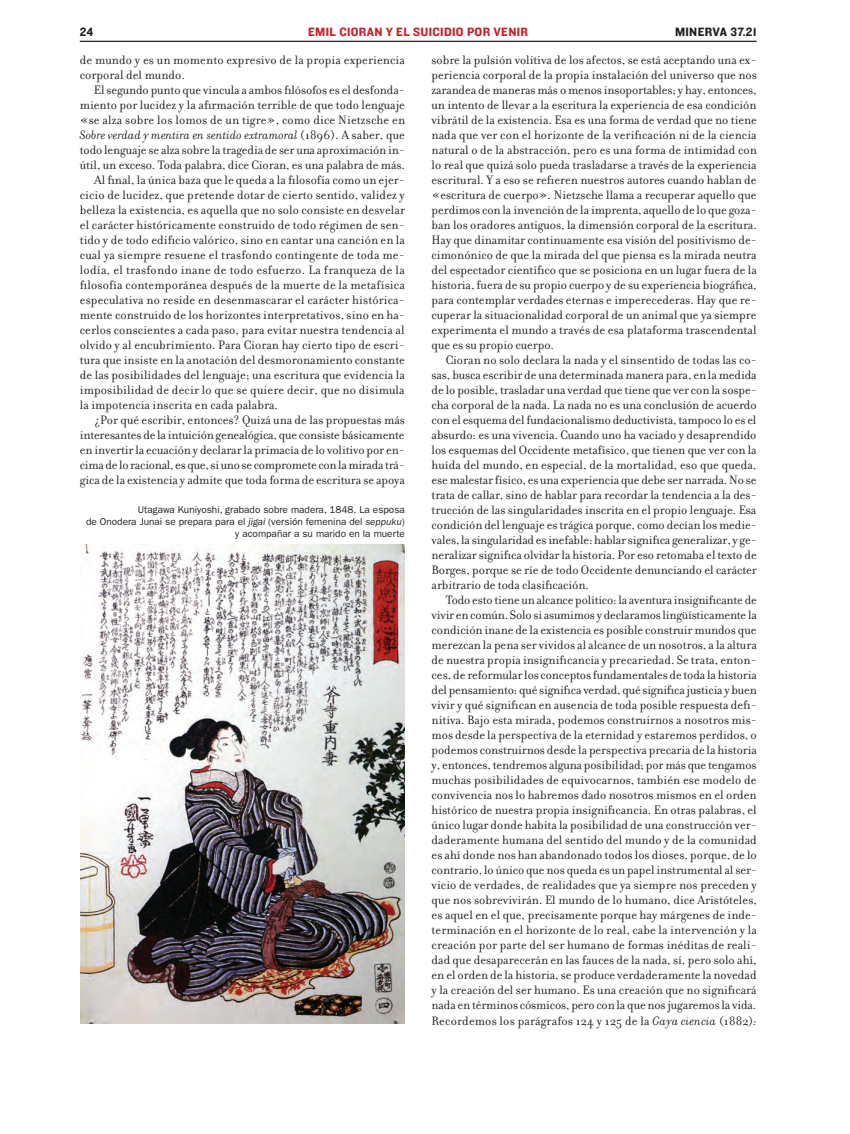
<style>
.page{position:relative;width:850px;height:1134px;background:#fff}
.page>*{position:absolute;margin:0;border:0;box-sizing:border-box;transform-origin:0 0}
.t1{font:13.12px/15px "Filosofia";letter-spacing:-.005em;color:#231f20;text-align:justify}
.t2{font:12.5px "Knockout HTF51 Middleweight";letter-spacing:.025em;color:#c0262d}
.t3{font:12.5px "Knockout HTF51 Middleweight";letter-spacing:.025em;color:#231f20}
.t4{font:10px/12px "ITC Franklin Gothic Std";color:#231f20;text-align:right}
.s1{font-style:italic}
</style>
<div class="page">
<hr style="left:80px;top:41px;width:677px;height:1px;background:#231f20">
<img style="left:80px;top:544px;width:325px;height:479px">
<p class="t3" style="left:80px;top:26px;width:15px">24</p>
<p class="t2" style="left:308px;top:26px;width:221px">EMIL CIORAN Y EL SUICIDIO POR VENIR</p>
<p class="t3" style="left:675px;top:26px;width:83px">MINERVA 37.21</p>
<p class="t1" style="left:80px;top:52px;width:327px">de mundo y es un momento expresivo de la propia experiencia corporal del mundo.</p>
<p class="t1" style="left:80px;top:82px;width:327px;text-indent:14px">El segundo punto que vincula a ambos filósofos es el desfonda&shy;miento por lucidez y la afirmación terrible de que todo lenguaje «se alza sobre los lomos de un tigre», como dice Nietzsche en <span class="s1">Sobre verdad y mentira en sentido extramoral</span> (1896). A saber, que todo lenguaje se alza sobre la tragedia de ser una aproximación in&shy;útil, un exceso. Toda palabra, dice Cioran, es una palabra de más.</p>
<p class="t1" style="left:80px;top:172px;width:327px;text-indent:14px">Al final, la única baza que le queda a la filosofía como un ejer&shy;cicio de lucidez, que pretende dotar de cierto sentido, validez y belleza la existencia, es aquella que no solo consiste en desvelar el carácter históricamente construido de todo régimen de sen&shy;tido y de todo edificio valórico, sino en cantar una canción en la cual ya siempre resuene el trasfondo contingente de toda me&shy;lodía, el trasfondo inane de todo esfuerzo. La franqueza de la filosofía contemporánea después de la muerte de la metafísica especulativa no reside en desenmascarar el carácter histórica&shy;mente construido de los horizontes interpretativos, sino en ha&shy;cerlos conscientes a cada paso, para evitar nuestra tendencia al olvido y al encubrimiento. Para Cioran hay cierto tipo de escri&shy;tura que insiste en la anotación del desmoronamiento constante de las posibilidades del lenguaje; una escritura que evidencia la imposibilidad de decir lo que se quiere decir, que no disimula la impotencia inscrita en cada palabra.</p>
<p class="t1" style="left:80px;top:412px;width:327px;text-indent:14px">¿Por qué escribir, entonces? Quizá una de las propuestas más interesantes de la intuición genealógica, que consiste básicamente en invertir la ecuación y declarar la primacía de lo volitivo por en&shy;cima de lo racional, es que, si uno se compromete con la mirada trá&shy;gica de la existencia y admite que toda forma de escritura se apoya</p>
<p class="t1" style="left:431px;top:52px;width:327px">sobre la pulsión volitiva de los afectos, se está aceptando una ex&shy;periencia corporal de la propia instalación del universo que nos zarandea de maneras más o menos insoportables; y hay, entonces, un intento de llevar a la escritura la experiencia de esa condición vibrátil de la existencia. Esa es una forma de verdad que no tiene nada que ver con el horizonte de la verificación ni de la ciencia natural o de la abstracción, pero es una forma de intimidad con lo real que quizá solo pueda trasladarse a través de la experiencia escritural. Y a eso se refieren nuestros autores cuando hablan de «escritura de cuerpo». Nietzsche llama a recuperar aquello que perdimos con la invención de la imprenta, aquello de lo que goza&shy;ban los oradores antiguos, la dimensión corporal de la escritura.<br>Hay que dinamitar continuamente esa visión del positivismo de&shy;cimonónico de que la mirada del que piensa es la mirada neutra del espectador científico que se posiciona en un lugar fuera de la historia, fuera de su propio cuerpo y de su experiencia biográfica, para contemplar verdades eternas e imperecederas. Hay que re&shy;cuperar la situacionalidad corporal de un animal que ya siempre experimenta el mundo a través de esa plataforma trascendental que es su propio cuerpo.</p>
<p class="t1" style="left:432px;top:353px;width:327px;text-indent:14px">Cioran no solo declara la nada y el sinsentido de todas las co&shy;sas, busca escribir de una determinada manera para, en la medida de lo posible, trasladar una verdad que tiene que ver con la sospe&shy;cha corporal de la nada. La nada no es una conclusión de acuerdo con el esquema del fundacionalismo deductivista, tampoco lo es el absurdo: es una vivencia. Cuando uno ha vaciado y desaprendido los esquemas del Occidente metafísico, que tienen que ver con la huída del mundo, en especial, de la mortalidad, eso que queda, ese malestar físico, es una experiencia que debe ser narrada. No se trata de callar, sino de hablar para recordar la tendencia a la des&shy;trucción de las singularidades inscrita en el propio lenguaje. Esa condición del lenguaje es trágica porque, como decían los medie&shy;vales, la singularidad es inefable: hablar significa generalizar, y ge&shy;neralizar significa olvidar la historia. Por eso retomaba el texto de Borges, porque se ríe de todo Occidente denunciando el carácter arbitrario de toda clasificación.</p>
<p class="t1" style="left:432px;top:593px;width:327px;text-indent:14px">Todo esto tiene un alcance político: la aventura insignificante de vivir en común. Solo si asumimos y declaramos lingüísticamente la condición inane de la existencia es posible construir mundos que merezcan la pena ser vividos al alcance de un nosotros, a la altura de nuestra propia insignificancia y precariedad. Se trata, enton&shy;ces, de reformular los conceptos fundamentales de toda la historia del pensamiento: qué significa verdad, qué significa justicia y buen vivir y qué significan en ausencia de toda posible respuesta defi&shy;nitiva. Bajo esta mirada, podemos construirnos a nosotros mis&shy;mos desde la perspectiva de la eternidad y estaremos perdidos, o podemos construirnos desde la perspectiva precaria de la historia y, entonces, tendremos alguna posibilidad; por más que tengamos muchas posibilidades de equivocarnos, también ese modelo de convivencia nos lo habremos dado nosotros mismos en el orden histórico de nuestra propia insignificancia. En otras palabras, el único lugar donde habita la posibilidad de una construcción ver&shy;daderamente humana del sentido del mundo y de la comunidad es ahí donde nos han abandonado todos los dioses, porque, de lo contrario, lo único que nos queda es un papel instrumental al ser&shy;vicio de verdades, de realidades que ya siempre nos preceden y que nos sobrevivirán. El mundo de lo humano, dice Aristóteles, es aquel en el que, precisamente porque hay márgenes de inde&shy;terminación en el horizonte de lo real, cabe la intervención y la creación por parte del ser humano de formas inéditas de reali&shy;dad que desaparecerán en las fauces de la nada, sí, pero solo ahí, en el orden de la historia, se produce verdaderamente la novedad y la creación del ser humano. Es una creación que no significará nada en términos cósmicos, pero con la que nos jugaremos la vida.<br>Recordemos los parágrafos 124 y 125 de la <span class="s1">Gaya ciencia</span> (1882)<span class="s1">:</span></p>
<p class="t4" style="left:138px;top:503px;width:269px">Utagawa Kuniyoshi, grabado sobre madera, 1848. La esposa</p>
<p class="t4" style="left:86px;top:515px;width:320px">de Onodera Junai se prepara para el <span class="s1">jigai</span> (versión femenina del <span class="s1">seppuku</span>) y acompañar a su marido en la muerte</p>
</div>
